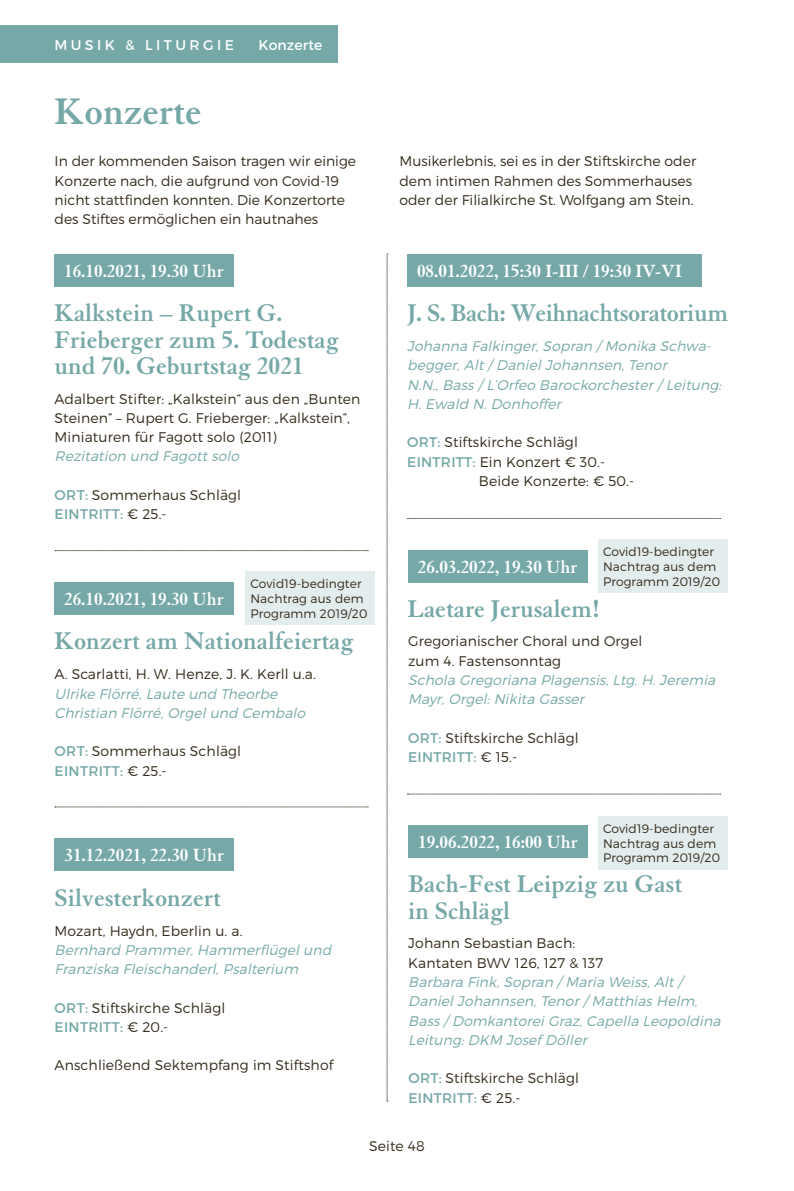
<style>
.page{position:relative;width:794px;height:1191px;background:#fff}
.page>*{position:absolute;margin:0;border:0;box-sizing:border-box;transform-origin:0 0}
.t1{font:700 40.25px "Granjon LT Std";color:#75a8a7}
.t2{font:700 26.25px/26.2px "Granjon LT Std";color:#75a8a7}
.t3{font:700 26.25px "Granjon LT Std";letter-spacing:-.02em;color:#75a8a7}
.t4{font:700 19.25px "Granjon LT Std";color:#fff}
.t5{font:300 14px/19.2px "Montserrat";letter-spacing:.01em;color:#342a1a}
.t6{font:italic 300 14px/19.2px "Montserrat";letter-spacing:.01em;color:#75a8a7}
.t7{font:14px "Montserrat";letter-spacing:.25em;color:#fff}
.t8{font:14px "Montserrat";letter-spacing:.01em;color:#fff}
.t9{font:300 12.25px/14.7px "Montserrat";letter-spacing:.01em;color:#342a1a}
.s1{font-weight:400;color:#75a8a7}
</style>
<div class="page">
<div style="left:0;top:26px;width:337px;height:37px;background:#75a8a7"></div>
<div style="left:54px;top:254px;width:179px;height:33px;background:#75a8a7"></div>
<div style="left:407px;top:254px;width:294px;height:33px;background:#75a8a7"></div>
<div style="left:408px;top:825px;width:179px;height:33px;background:#75a8a7"></div>
<div style="left:408px;top:550px;width:179px;height:32px;background:#75a8a7"></div>
<div style="left:54px;top:582px;width:179px;height:33px;background:#75a8a7"></div>
<svg style="left:387px;top:254px;width:1px;height:848px"></svg>
<svg style="left:55px;top:550px;width:313px;height:1px"></svg>
<svg style="left:407px;top:518px;width:314px;height:1px"></svg>
<svg style="left:407px;top:793px;width:314px;height:1px"></svg>
<svg style="left:55px;top:806px;width:313px;height:1px"></svg>
<div style="left:245px;top:571px;width:130px;height:54px;background:#e3eded"></div>
<div style="left:598px;top:539px;width:129px;height:54px;background:#e3eded"></div>
<div style="left:598px;top:816px;width:129px;height:53px;background:#e3eded"></div>
<div style="left:55px;top:838px;width:179px;height:33px;background:#75a8a7"></div>
<p class="t7" style="left:54px;top:37px;width:181px">MUSIK &amp; LITURGIE</p>
<p class="t8" style="left:258px;top:37px;width:65px">Konzerte</p>
<h1 class="t1" style="left:55px;top:90px;width:148px">Konzerte</h1>
<p class="t5" style="left:55px;top:152px;width:303px">In der kommenden Saison tragen wir einige Konzerte nach, die aufgrund von Covid-19 nicht stattfinden konnten. Die Konzertorte des Stiftes ermöglichen ein hautnahes</p>
<p class="t5" style="left:399px;top:152px;width:298px">Musikerlebnis, sei es in der Stiftskirche oder dem intimen Rahmen des Sommerhauses oder der Filialkirche St. Wolfgang am Stein.</p>
<h3 class="t4" style="left:64px;top:260px;width:161px">16.10.2021, 19.30 Uhr</h3>
<h3 class="t4" style="left:417px;top:260px;width:266px">08.01.2022, 15:30 I-III / 19:30 IV-VI</h3>
<h2 class="t2" style="left:55px;top:300px;width:286px">Kalkstein – Rupert G.<br>Frieberger zum 5. Todestag und 70. Geburtstag 2021</h2>
<h2 class="t3" style="left:407px;top:299px;width:322px">J. S. Bach: Weihnachtsoratorium</h2>
<p class="t6" style="left:407px;top:336px;width:319px">Johanna Falkinger,Sopran / Monika Schwa&shy;begger,Alt/ DanielJohannsen,Tenor N.N.,Bass / L’Orfeo Barockorchester/ Leitung:<br>H.Ewald N.Donhoffer</p>
<p class="t5" style="left:407px;top:432px;width:172px"><span class="s1">ORT:</span> Stiftskirche Schlägl</p>
<p class="t5" style="left:407px;top:452px;width:199px"><span class="s1">EINTRITT:</span> Ein Konzert € 30.-</p>
<p class="t5" style="left:479px;top:471px;width:157px">Beide Konzerte: € 50.-</p>
<p class="t5" style="left:55px;top:389px;width:307px">Adalbert Stifter: „Kalkstein“ aus den „Bunten<br>Steinen“ – Rupert G. Frieberger: „Kalkstein“,<br>Miniaturen für Fagott solo (2011)</p>
<p class="t6" style="left:55px;top:446px;width:190px">Rezitation und Fagottsolo</p>
<p class="t5" style="left:55px;top:485px;width:188px"><span class="s1">ORT:</span> Sommerhaus Schlägl<br><span class="s1">EINTRITT:</span> € 25.-</p>
<h3 class="t4" style="left:64px;top:588px;width:161px">26.10.2021, 19.30 Uhr</h3>
<p class="t9" style="left:250px;top:576px;width:119px">Covid19-bedingter<br>Nachtrag aus dem<br>Programm 2019/20</p>
<h2 class="t2" style="left:55px;top:628px;width:300px">Konzert am Nationalfeiertag</h2>
<p class="t5" style="left:55px;top:664px;width:263px">A. Scarlatti, H. W. Henze, J. K. Kerll u.a.</p>
<p class="t6" style="left:55px;top:683px;width:256px">Ulrike Flörré,Laute und Theorbe<br>Christian Flörré,Orgelund Cembalo</p>
<p class="t5" style="left:55px;top:741px;width:188px"><span class="s1">ORT:</span> Sommerhaus Schlägl<br><span class="s1">EINTRITT:</span> € 25.-</p>
<h3 class="t4" style="left:64px;top:844px;width:161px">31.12.2021, 22.30 Uhr</h3>
<h2 class="t2" style="left:55px;top:884px;width:168px">Silvesterkonzert</h2>
<p class="t5" style="left:55px;top:920px;width:189px">Mozart, Haydn, Eberlin u. a.</p>
<p class="t6" style="left:55px;top:940px;width:282px">Bernhard Prammer,Hammerflügelund<br>Franziska Fleischanderl,Psalterium</p>
<p class="t5" style="left:55px;top:997px;width:172px"><span class="s1">ORT:</span> Stiftskirche Schlägl<br><span class="s1">EINTRITT:</span> € 20.-</p>
<p class="t5" style="left:55px;top:1055px;width:280px">Anschließend Sektempfang im Stiftshof</p>
<h3 class="t4" style="left:418px;top:556px;width:161px">26.03.2022, 19.30 Uhr</h3>
<p class="t9" style="left:603px;top:544px;width:119px">Covid19-bedingter<br>Nachtrag aus dem<br>Programm 2019/20</p>
<h2 class="t2" style="left:407px;top:595px;width:194px">Laetare Jerusalem!</h2>
<p class="t5" style="left:408px;top:631px;width:236px">Gregorianischer Choral und Orgel zum 4. Fastensonntag</p>
<p class="t6" style="left:408px;top:670px;width:312px">Schola Gregoriana Plagensis,Ltg.H.Jeremia<br>Mayr,Orgel:Nikita Gasser</p>
<p class="t5" style="left:408px;top:728px;width:172px"><span class="s1">ORT:</span> Stiftskirche Schlägl<br><span class="s1">EINTRITT:</span> € 15.-</p>
<h3 class="t4" style="left:418px;top:832px;width:161px">19.06.2022, 16:00 Uhr</h3>
<p class="t9" style="left:603px;top:821px;width:119px">Covid19-bedingter<br>Nachtrag aus dem<br>Programm 2019/20</p>
<h2 class="t2" style="left:408px;top:871px;width:275px">Bach-Fest Leipzig zu Gast in Schlägl</h2>
<p class="t5" style="left:408px;top:933px;width:196px">Johann Sebastian Bach:<br>Kantaten BWV 126, 127 &amp; 137</p>
<p class="t6" style="left:408px;top:972px;width:317px">Barbara Fink,Sopran / Maria Weiss,Alt/ DanielJohannsen,Tenor/ Matthias Helm, Bass / DomkantoreiGraz,Capella Leopoldina Leitung:DKM Josef Döller</p>
<p class="t5" style="left:408px;top:1068px;width:172px"><span class="s1">ORT:</span> Stiftskirche Schlägl<br><span class="s1">EINTRITT:</span> € 25.-</p>
<p class="t5" style="left:369px;top:1136px;width:57px">Seite 48</p>
</div>
